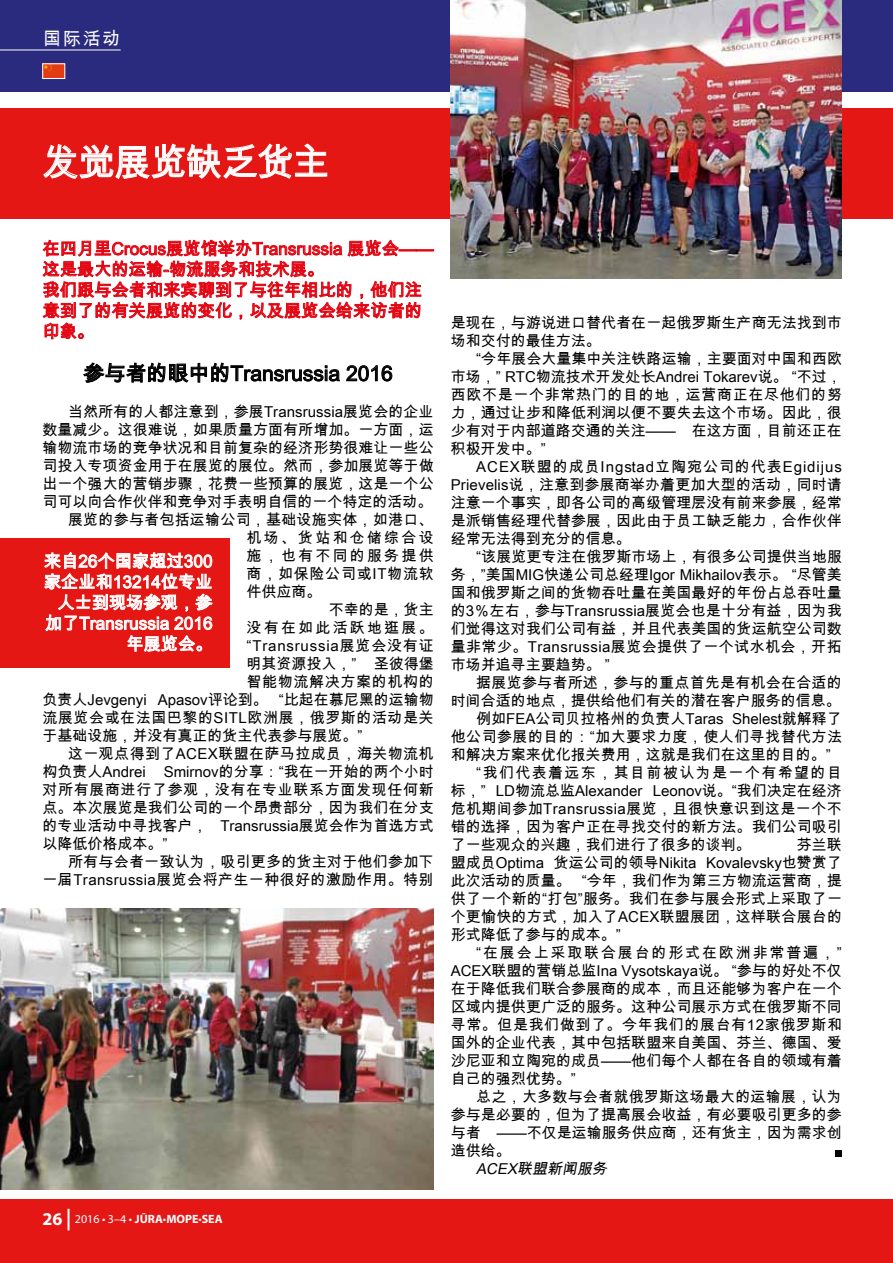
<style>
.page{position:relative;width:893px;height:1263px;background:#fff}
.page>*{position:absolute;margin:0;border:0;box-sizing:border-box;transform-origin:0 0}
.t1{font:37.5px "Arial Unicode MS";letter-spacing:-.015em;color:#fff}
.t2{font:21px "Arial Unicode MS";color:#000}
.t3{font:18px "Arial Unicode MS";color:#fff}
.t4{font:17.25px/20.7px "Arial Unicode MS";color:#e30613}
.t5{font:17.25px/20.7px "Arial Unicode MS";color:#fff;text-align:right}
.t6{font:15px/18px "Arial Unicode MS";letter-spacing:.005em;color:#000;text-align:justify}
.t7{font:15px "Arial Unicode MS";letter-spacing:.03em;color:#000}
.t8{font:15px "Arial Unicode MS";letter-spacing:.045em;color:#000}
.t9{font:15px "Arial Unicode MS";letter-spacing:.145em;color:#000}
.t10{font:15px "Arial Unicode MS";letter-spacing:.035em;color:#000}
.t11{font:15px "Arial Unicode MS";letter-spacing:.025em;color:#000}
.t12{font:15px "Arial Unicode MS";letter-spacing:.095em;color:#000}
.t13{font:15px "Arial Unicode MS";letter-spacing:.055em;color:#000}
.t14{font:15px "Arial Unicode MS";letter-spacing:.05em;color:#000}
.t15{font:italic 15px "Arial Unicode MS";color:#000}
.t16{font:12px "Myriad Pro";color:#fff}
.s1{font-weight:700;font-size:18px}
.s2{font-weight:700;font-size:21.6px}
.s3{font-weight:700}
</style>
<div class="page">
<div style="left:0;top:0;width:893px;height:91px;background:#2a2a7e"></div>
<div style="left:0;top:108px;width:893px;height:111px;background:#e41715"></div>
<div style="left:0;top:1199px;width:893px;height:64px;background:#e41715"></div>
<svg style="left:43px;top:144px;width:284px;height:35px"></svg>
<svg style="left:43px;top:240px;width:391px;height:99px"></svg>
<svg style="left:84px;top:363px;width:256px;height:19px"></svg>
<svg style="left:346px;top:365px;width:46px;height:16px"></svg>
<div style="left:0;top:538px;width:230px;height:130px;background:#e41715"></div>
<svg style="left:44px;top:552px;width:169px;height:100px"></svg>
<img style="left:451px;top:0;width:391px;height:279px">
<img style="left:0;top:908px;width:434px;height:282px">
<svg style="left:836px;top:1150px;width:6px;height:6px"></svg>
<img style="left:45px;top:66px;width:18px;height:11px">
<div style="left:43px;top:64px;width:22px;height:15px;border:1px solid #fff"></div>
<hr style="left:0;top:50px;width:121px;height:1px;background:#fff">
<p class="t3" style="left:43px;top:26px;width:79px">国际活动</p>
<h1 class="t1" style="left:43px;top:135px;width:288px">发觉展览缺乏货主</h1>
<p class="t4" style="left:43px;top:238px;width:393px">在四月里Crocus展览馆举办Transrussia 展览会——这是最大的运输-物流服务和技术展。<br>我们跟与会者和来宾聊到了与往年相比的，他们注意到了的有关展览的变化，以及展览会给来访者的印象。</p>
<h2 class="t2" style="left:83px;top:358px;width:311px">参与者的眼中的Transrussia 2016</h2>
<p class="t6" style="left:68px;top:402px;width:367px">当然所有的人都注意到，参展Transrussia展览会的企业</p>
<p class="t6" style="left:43px;top:420px;width:393px">数量减少。这很难说，如果质量方面有所增加。一方面，运</p>
<p class="t6" style="left:43px;top:438px;width:393px">输物流市场的竞争状况和目前复杂的经济形势很难让一些公</p>
<p class="t6" style="left:43px;top:456px;width:393px">司投入专项资金用于在展览的展位。然而，参加展览等于做</p>
<p class="t6" style="left:43px;top:474px;width:393px">出一个强大的营销步骤，花费一些预算的展览，这是一个公</p>
<p class="t6" style="left:43px;top:492px;width:391px">司可以向合作伙伴和竞争对手表明自信的一个特定的活动。</p>
<p class="t6" style="left:68px;top:510px;width:367px">展览的参与者包括运输公司，基础设施实体，如港口、</p>
<p class="t9" style="left:247px;top:527px;width:189px">机场、货站和仓储综合设</p>
<p class="t9" style="left:247px;top:545px;width:189px">施，也有不同的服务提供</p>
<p class="t14" style="left:247px;top:563px;width:189px">商，如保险公司或IT物流软</p>
<p class="t6" style="left:247px;top:582px;width:76px">件供应商。</p>
<p class="t6" style="left:329px;top:600px;width:106px">不幸的是，货主</p>
<p class="t9" style="left:247px;top:617px;width:189px">没有在如此活跃地逛展。</p>
<p class="t13" style="left:247px;top:635px;width:189px">“Transrussia展览会没有证</p>
<p class="t6" style="left:247px;top:654px;width:189px">明其资源投入，” 圣彼得堡</p>
<p class="t8" style="left:247px;top:671px;width:189px">智能物流解决方案的机构的</p>
<p class="t6" style="left:43px;top:690px;width:393px">负责人Jevgenyi Apasov评论到。 “比起在慕尼黑的运输物</p>
<p class="t10" style="left:43px;top:707px;width:393px">流展览会或在法国巴黎的SITL欧洲展，俄罗斯的活动是关</p>
<p class="t6" style="left:43px;top:726px;width:321px">于基础设施，并没有真正的货主代表参与展览。”</p>
<p class="t11" style="left:68px;top:743px;width:367px">这一观点得到了ACEX联盟在萨马拉成员，海关物流机</p>
<p class="t6" style="left:43px;top:762px;width:393px">构负责人Andrei Smirnov的分享：“我在一开始的两个小时</p>
<p class="t8" style="left:43px;top:779px;width:393px">对所有展商进行了参观，没有在专业联系方面发现任何新</p>
<p class="t6" style="left:43px;top:798px;width:393px">点。本次展览是我们公司的一个昂贵部分，因为我们在分支</p>
<p class="t6" style="left:43px;top:816px;width:393px">的专业活动中寻找客户， Transrussia展览会作为首选方式</p>
<p class="t6" style="left:43px;top:834px;width:126px">以降低价格成本。”</p>
<p class="t6" style="left:68px;top:852px;width:367px">所有与会者一致认为，吸引更多的货主对于他们参加下</p>
<p class="t7" style="left:43px;top:869px;width:393px">一届Transrussia展览会将产生一种很好的激励作用。特别</p>
<p class="t5" style="left:44px;top:550px;width:170px">来自26个国家超过300家企业和13214位专业人士到现场参观，参加了Transrussia 2016年展览会。</p>
<p class="t16" style="left:43px;top:1211px;width:182px"><span class="s1">26</span> <span class="s2">|</span> 2016 • 3–4 • <span class="s3">JŪRA</span>•<span class="s3">МОРЕ</span>•<span class="s3">SEA</span></p>
<p class="t6" style="left:451px;top:313px;width:393px">是现在，与游说进口替代者在一起俄罗斯生产商无法找到市场和交付的最佳方法。</p>
<p class="t6" style="left:451px;top:349px;width:393px;text-indent:26px">“今年展会大量集中关注铁路运输，主要面对中国和西欧市场，” RTC物流技术开发处长Andrei Tokarev说。 “不过，西欧不是一个非常热门的目的地，运营商正在尽他们的努力，通过让步和降低利润以便不要失去这个市场。因此，很少有对于内部道路交通的关注—— 在这方面，目前还正在积极开发中。”</p>
<p class="t6" style="left:451px;top:457px;width:393px;text-indent:26px">ACEX联盟的成员Ingstad立陶宛公司的代表Egidijus Prievelis说，注意到参展商举办着更加大型的活动，同时请注意一个事实，即各公司的高级管理层没有前来参展，经常是派销售经理代替参展，因此由于员工缺乏能力，合作伙伴经常无法得到充分的信息。</p>
<p class="t6" style="left:451px;top:547px;width:393px;text-indent:26px">“该展览更专注在俄罗斯市场上，有很多公司提供当地服务，”美国MIG快递公司总经理Igor Mikhailov表示。 “尽管美国和俄罗斯之间的货物吞吐量在美国最好的年份占总吞吐量的3％左右，参与Transrussia展览会也是十分有益，因为我们觉得这对我们公司有益，并且代表美国的货运航空公司数量非常少。Transrussia展览会提供了一个试水机会，开拓市场并追寻主要趋势。 ”</p>
<p class="t6" style="left:476px;top:673px;width:367px">据展览参与者所述，参与的重点首先是有机会在合适的</p>
<p class="t6" style="left:451px;top:691px;width:391px">时间合适的地点，提供给他们有关的潜在客户服务的信息。</p>
<p class="t6" style="left:476px;top:709px;width:367px">例如FEA公司贝拉格州的负责人Taras Shelest就解释了</p>
<p class="t7" style="left:451px;top:725px;width:393px">他公司参展的目的：“加大要求力度，使人们寻找替代方法</p>
<p class="t6" style="left:451px;top:745px;width:381px">和解决方案来优化报关费用，这就是我们在这里的目的。”</p>
<p class="t12" style="left:476px;top:761px;width:367px">“我们代表着远东，其目前被认为是一个有希望的目</p>
<p class="t6" style="left:451px;top:781px;width:393px">标，” LD物流总监Alexander Leonov说。“我们决定在经济</p>
<p class="t7" style="left:451px;top:797px;width:393px">危机期间参加Transrussia展览，且很快意识到这是一个不</p>
<p class="t6" style="left:451px;top:817px;width:393px">错的选择，因为客户正在寻找交付的新方法。我们公司吸引</p>
<p class="t6" style="left:451px;top:835px;width:301px">了一些观众的兴趣，我们进行了很多的谈判。</p>
<p class="t6" style="left:451px;top:835px;width:393px;text-indent:346px">芬兰联盟成员Optima 货运公司的领导Nikita Kovalevsky也赞赏了此次活动的质量。 “今年，我们作为第三方物流运营商，提供了一个新的“打包”服务。我们在参与展会形式上采取了一个更愉快的方式，加入了ACEX联盟展团，这样联合展台的形式降低了参与的成本。”</p>
<p class="t6" style="left:451px;top:943px;width:393px;text-indent:26px">“在展会上采取联合展台的形式在欧洲非常普遍，” ACEX联盟的营销总监Ina Vysotskaya说。 “参与的好处不仅在于降低我们联合参展商的成本，而且还能够为客户在一个区域内提供更广泛的服务。这种公司展示方式在俄罗斯不同寻常。但是我们做到了。今年我们的展台有12家俄罗斯和国外的企业代表，其中包括联盟来自美国、芬兰、德国、爱沙尼亚和立陶宛的成员——他们每个人都在各自的领域有着自己的强烈优势。”</p>
<p class="t6" style="left:451px;top:1087px;width:393px;text-indent:26px">总之，大多数与会者就俄罗斯这场最大的运输展，认为参与是必要的，但为了提高展会收益，有必要吸引更多的参与者 ——不仅是运输服务供应商，还有货主，因为需求创造供给。</p>
<p class="t15" style="left:476px;top:1157px;width:136px">ACEX联盟新闻服务</p>
</div>
